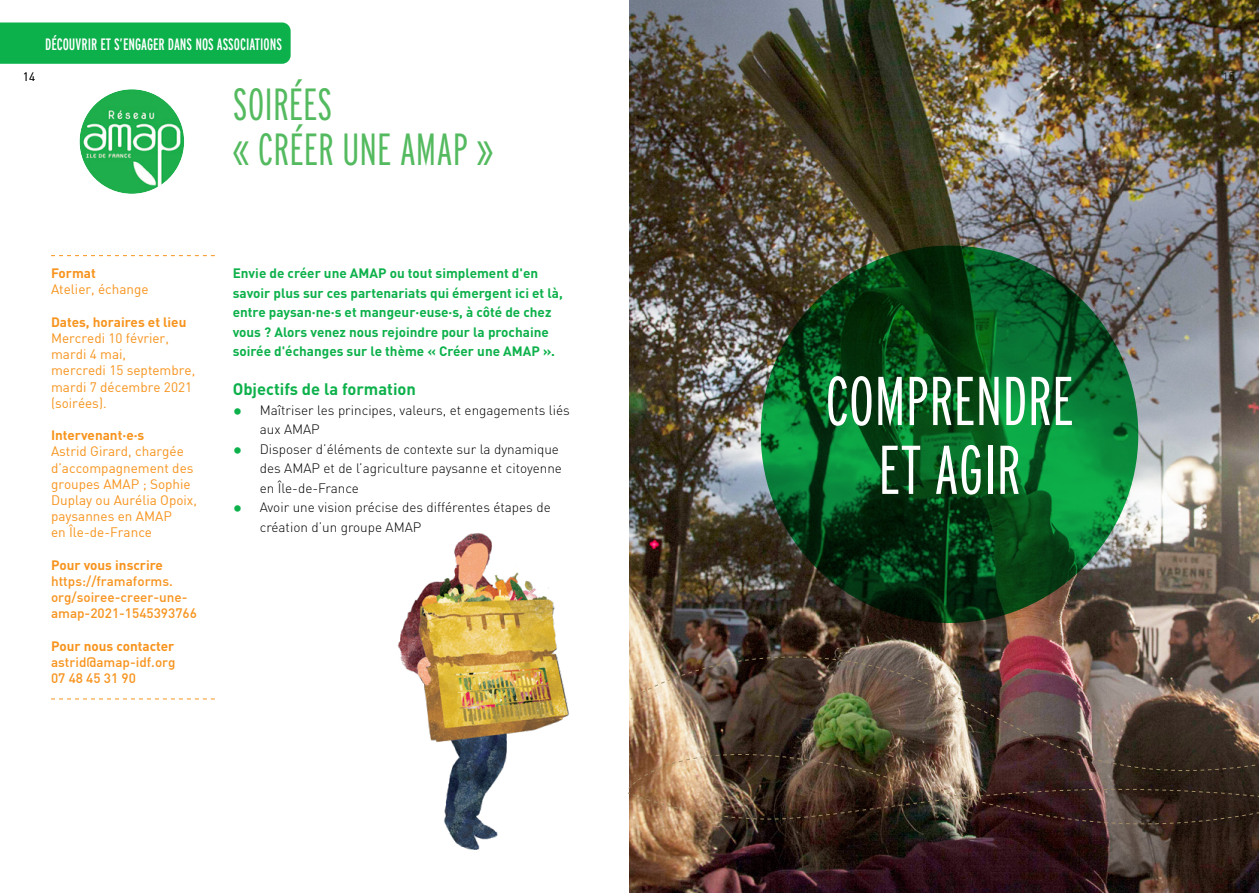
<style>
.page{position:relative;width:1259px;height:893px;background:#fff}
.page>*{position:absolute;margin:0;border:0;box-sizing:border-box;transform-origin:0 0}
.t1{font:300 extra-condensed 68.85px/68.8px "Interstate";color:#fff;text-align:center}
.t2{font:300 extra-condensed 45px/45px "Interstate";color:#54ba5f}
.t3{font:extra-condensed 16.5px "Interstate";color:#fff}
.t4{font:700 16.5px "DINOT";color:#0db14b}
.t5{font:300 13.5px/19.5px "DINOT";color:#000}
.t6{font:700 13.5px/19.5px "DINOT";color:#0db14b}
.t7{font:13.5px/16.2px "DIN";color:#f7941e}
.t8{font:500 13.5px/16.2px "DIN";color:#f7941e}
.t9{font:700 13.5px "DINOT";color:#f7941e}
.t10{font:300 12px "DINOT";color:#000}
.s1{font-family:"DIN Bold";font-weight:400;font-size:19.5px;color:#0db14b}
</style>
<div class="page">
<img style="left:629px;top:0;width:630px;height:893px">
<div style="left:0;top:22px;width:291px;height:42px;background:#0db14b"></div>
<svg style="left:51px;top:698px;width:164px;height:1px"></svg>
<svg style="left:51px;top:255px;width:164px;height:1px"></svg>
<img style="left:80px;top:89px;width:104px;height:105px;border-radius:52px">
<div style="left:75px;top:85px;width:114px;height:113px;border:5px solid #fff;border-radius:50%"></div>
<svg style="left:761px;top:246px;width:377px;height:377px;background:#065620"></svg>
<img style="left:630px;top:656px;width:629px;height:84px">
<img style="left:628px;top:740px;width:631px;height:118px">
<img style="left:397px;top:533px;width:172px;height:317px">
<p class="t3" style="left:45px;top:35px;width:238px">DÉCOUVRIR ET S’ENGAGER DANS NOS ASSOCIATIONS</p>
<h2 class="t2" style="left:233px;top:81px;width:262px">SOIRÉES<br>« CRÉER UNE AMAP »</h2>
<p class="t10" style="left:23px;top:69px;width:14px">14</p>
<p class="t10" style="left:1222px;top:69px;width:14px">15</p>
<p class="t9" style="left:51px;top:264px;width:46px">Format</p>
<p class="t7" style="left:51px;top:281px;width:99px">Atelier, échange</p>
<p class="t9" style="left:51px;top:313px;width:137px">Dates, horaires et lieu</p>
<p class="t7" style="left:51px;top:330px;width:146px">Mercredi 10 février, mardi 4 mai,<br>mercredi 15 septembre, mardi 7 décembre 2021 (soirées).</p>
<p class="t9" style="left:51px;top:426px;width:95px">Intervenant·e·s</p>
<p class="t7" style="left:51px;top:443px;width:147px">Astrid Girard, chargée d’accompagnement des groupes AMAP ; Sophie<br>Duplay ou Aurélia Opoix, paysannes en AMAP<br>en Île-de-France</p>
<p class="t9" style="left:51px;top:556px;width:113px">Pour vous inscrire</p>
<p class="t8" style="left:51px;top:573px;width:147px">https://framaforms. org/soiree-creer-une&shy;amap-2021-1545393766</p>
<p class="t9" style="left:51px;top:637px;width:125px">Pour nous contacter</p>
<p class="t8" style="left:51px;top:654px;width:126px">astrid@amap-idf.org<br>07 48 45 31 90</p>
<p class="t6" style="left:233px;top:263px;width:332px">Envie de créer une AMAP ou tout simplement d'en savoir plus sur ces partenariats qui émergent ici et là, entre paysan·ne·s et mangeur·euse·s, à côté de chez vous ? Alors venez nous rejoindre pour la prochaine soirée d'échanges sur le thème « Créer une AMAP ».</p>
<p class="t4" style="left:233px;top:379px;width:185px">Objectifs de la formation</p>
<p class="t5" style="left:260px;top:400px;width:311px;text-indent:-27px"><span class="s1">•</span> Maîtriser les principes, valeurs, et engagements liés aux AMAP</p>
<p class="t5" style="left:260px;top:439px;width:304px;text-indent:-27px"><span class="s1">•</span> Disposer d’éléments de contexte sur la dynamique des AMAP et de l’agriculture paysanne et citoyenne en Île-de-France</p>
<p class="t5" style="left:260px;top:498px;width:292px;text-indent:-27px"><span class="s1">•</span> Avoir une vision précise des différentes étapes de création d’un groupe AMAP</p>
<h1 class="t1" style="left:825px;top:366px;width:250px">COMPRENDRE<br>ET AGIR</h1>
</div>
